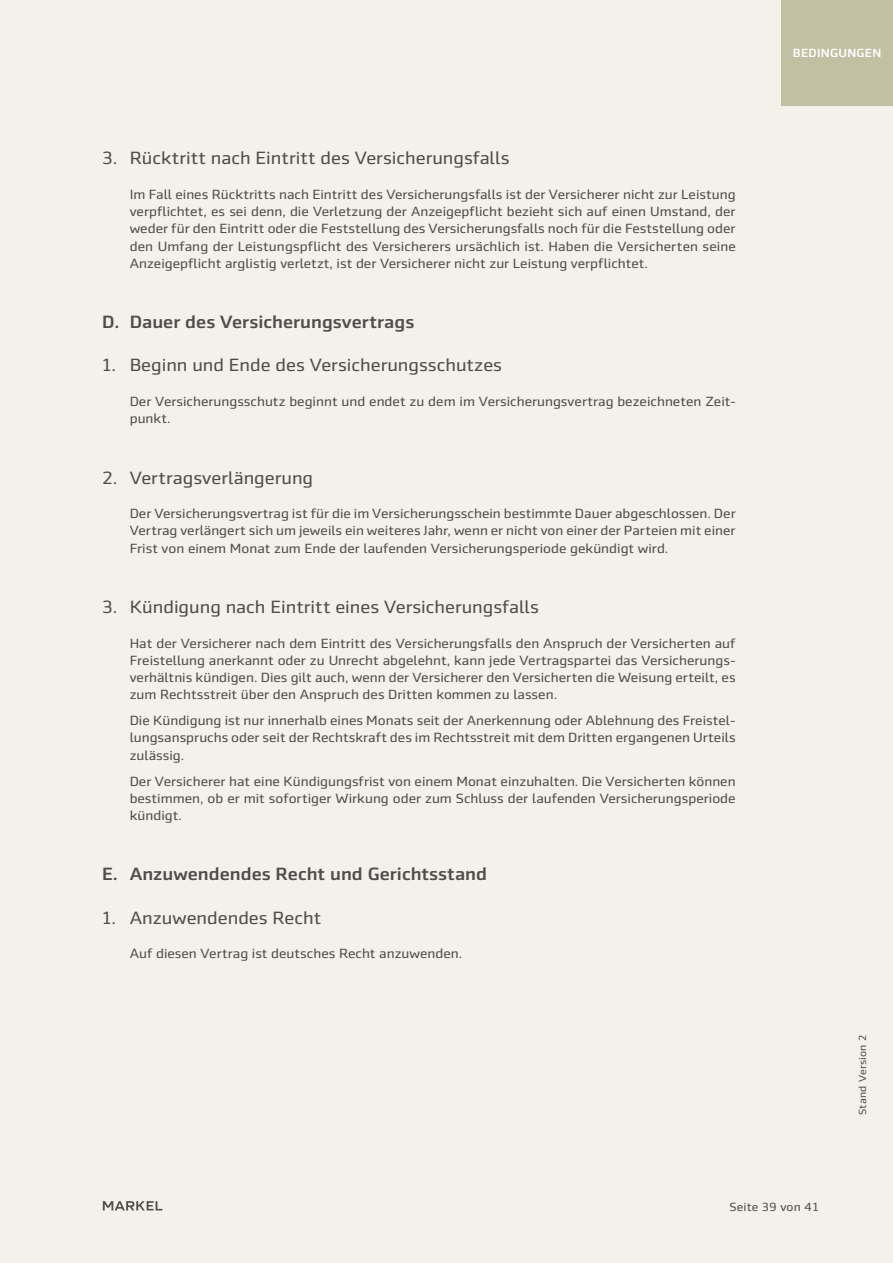
<style>
.page{position:relative;width:893px;height:1263px;background:#f3f1ea}
.page>*{position:absolute;margin:0;border:0;box-sizing:border-box;transform-origin:0 0}
.t1{font:18px "Markel Sans";color:#504e4d}
.t2{font:500 18px "Markel Sans";color:#504e4d}
.t3{font:13.5px/17.2px "Markel Sans";color:#504e4d;text-align:justify}
.t4{font:12px "Markel Sans";letter-spacing:.01em;color:#504e4d}
.t5{font:500 12px "Markel Sans";letter-spacing:.02em;color:#fff}
.t6{font:10.5px "Markel Sans";letter-spacing:.02em;color:#504e4d}
</style>
<div class="page">
<svg style="left:103px;top:1201px;width:59px;height:9px"></svg>
<div style="left:781px;top:0;width:112px;height:105px;background:#c1c0a3"></div>
<h1 class="t1" style="left:102px;top:148px;width:409px">3. Rücktritt nach Eintritt des Versicherungsfalls</h1>
<p class="t3" style="left:130px;top:186px;width:608px">Im Fall eines Rücktritts nach Eintritt des Versicherungsfalls ist der Versicherer nicht zur Leistung verpflichtet, es sei denn, die Verletzung der Anzeigepflicht bezieht sich auf einen Umstand, der weder für den Eintritt oder die Feststellung des Versicherungsfalls noch für die Feststellung oder den Umfang der Leistungspflicht des Versicherers ursächlich ist. Haben die Versicherten seine Anzeigepflicht arglistig verletzt, ist der Versicherer nicht zur Leistung verpflichtet.</p>
<h1 class="t2" style="left:102px;top:312px;width:314px">D. Dauer des Versicherungsvertrags</h1>
<h1 class="t1" style="left:102px;top:355px;width:402px">1. Beginn und Ende des Versicherungsschutzes</h1>
<p class="t3" style="left:130px;top:393px;width:607px">Der Versicherungsschutz beginnt und endet zu dem im Versicherungsvertrag bezeichneten Zeit&shy;punkt.</p>
<h1 class="t1" style="left:102px;top:468px;width:213px">2. Vertragsverlängerung</h1>
<p class="t3" style="left:130px;top:505px;width:607px">Der Versicherungsvertrag ist für die im Versicherungsschein bestimmte Dauer abgeschlossen. Der Vertrag verlängert sich um jeweils ein weiteres Jahr, wenn er nicht von einer der Parteien mit einer Frist von einem Monat zum Ende der laufenden Versicherungsperiode gekündigt wird.</p>
<h1 class="t1" style="left:102px;top:597px;width:438px">3. Kündigung nach Eintritt eines Versicherungsfalls</h1>
<p class="t3" style="left:130px;top:634px;width:607px">Hat der Versicherer nach dem Eintritt des Versicherungsfalls den Anspruch der Versicherten auf Freistellung anerkannt oder zu Unrecht abgelehnt, kann jede Vertragspartei das Versicherungs&shy;verhältnis kündigen. Dies gilt auch, wenn der Versicherer den Versicherten die Weisung erteilt, es zum Rechtsstreit über den Anspruch des Dritten kommen zu lassen.</p>
<p class="t3" style="left:130px;top:712px;width:607px">Die Kündigung ist nur innerhalb eines Monats seit der Anerkennung oder Ablehnung des Freistel&shy;lungsanspruchs oder seit der Rechtskraft des im Rechtsstreit mit dem Dritten ergangenen Urteils zulässig.</p>
<p class="t3" style="left:130px;top:772px;width:607px">Der Versicherer hat eine Kündigungsfrist von einem Monat einzuhalten. Die Versicherten können bestimmen, ob er mit sofortiger Wirkung oder zum Schluss der laufenden Versicherungsperiode kündigt.</p>
<h1 class="t2" style="left:102px;top:864px;width:386px">E. Anzuwendendes Recht und Gerichtsstand</h1>
<h1 class="t1" style="left:102px;top:907px;width:221px">1. Anzuwendendes Recht</h1>
<p class="t3" style="left:130px;top:945px;width:334px">Auf diesen Vertrag ist deutsches Recht anzuwenden.</p>
<p class="t5" style="left:793px;top:46px;width:90px">BEDINGUNGEN</p>
<p class="t6" style="left:857px;top:1115px;width:82px;rotate:-90deg">Stand Version 2</p>
<p class="t4" style="left:729px;top:1200px;width:91px">Seite 39 von 41</p>
</div>
